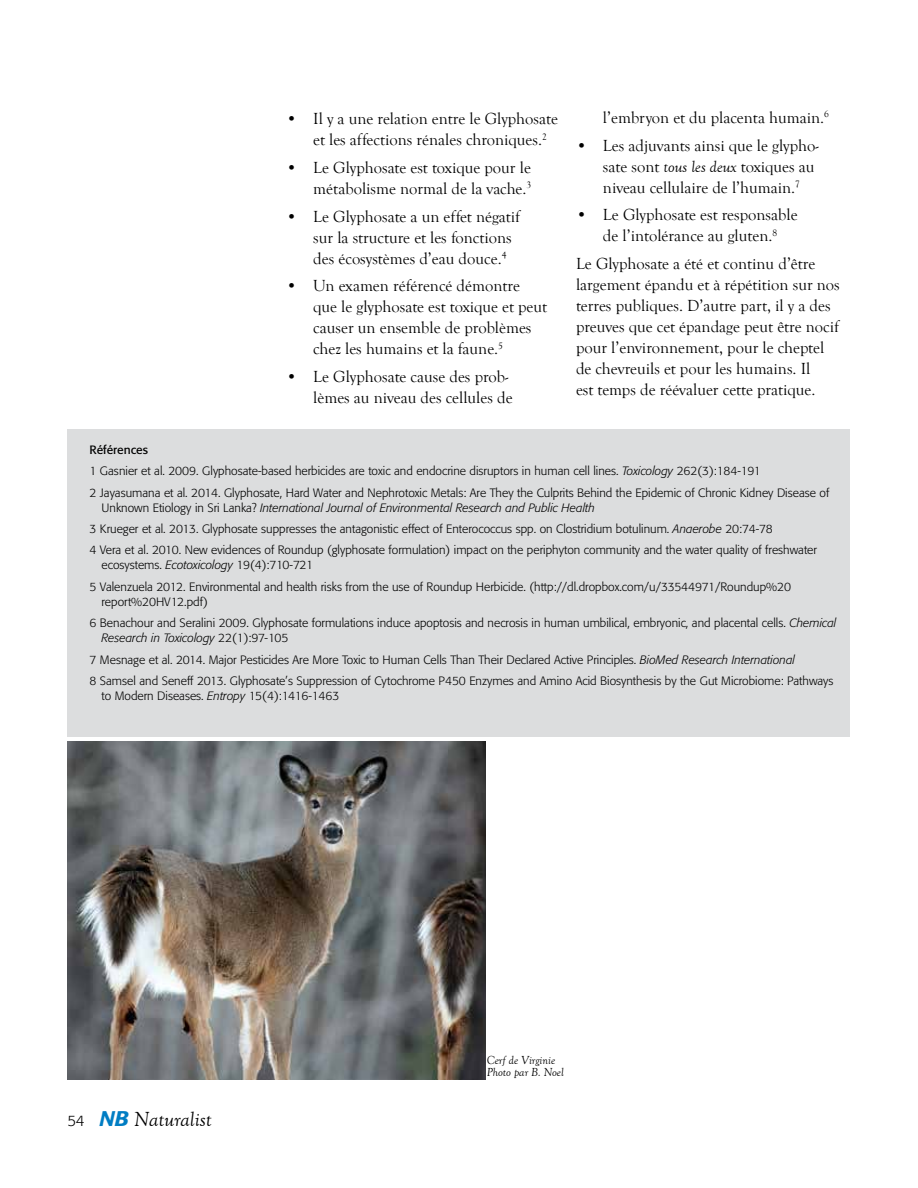
<style>
.page{position:relative;width:918px;height:1188px;background:#fff}
.page>*{position:absolute;margin:0;border:0;box-sizing:border-box;transform-origin:0 0}
.t1{font:italic 21px "Goudy Old Style T";color:#000}
.t2{font:16.5px/21px "Goudy Old Style T";color:#000}
.t3{font:300 12px/21.5px "Formata";color:#000}
.t4{font:italic 12px/12px "Goudy Old Style T";color:#000}
.s1{font-style:italic}
.s2{font-weight:400}
.s3{font-family:"Formata";font-weight:300;font-style:normal;font-size:15px}
.s4{font-family:"Formata";font-weight:500;color:#007dc3}
</style>
<div class="page">
<div style="left:68px;top:429px;width:782px;height:308px;background:#dcddde"></div>
<img style="left:68px;top:742px;width:417px;height:338px">
<h2 class="t2" style="left:313px;top:109px;width:246px;text-indent:-27px">• Il y a une relation entre le Glyphosate et les affections rénales chroniques.<sup>2</sup></h2>
<h2 class="t2" style="left:286px;top:157px;width:247px;text-align:right">• Le Glyphosate est toxique pour le métabolisme normal de la vache.<sup>3</sup></h2>
<h2 class="t2" style="left:313px;top:206px;width:208px;text-indent:-27px">• Le Glyphosate a un effet négatif sur la structure et les fonctions des écosystèmes d’eau douce.<sup>4</sup></h2>
<h2 class="t2" style="left:313px;top:276px;width:235px;text-indent:-27px">• Un examen référencé démontre que le glyphosate est toxique et peut causer un ensemble de problèmes chez les humains et la faune.<sup>5</sup></h2>
<h2 class="t2" style="left:286px;top:367px;width:228px;text-align:right">• Le Glyphosate cause des prob&shy;lèmes au niveau des cellules de</h2>
<h2 class="t2" style="left:603px;top:107px;width:228px">l’embryon et du placenta humain.<sup>6</sup></h2>
<h2 class="t2" style="left:603px;top:135px;width:217px;text-indent:-27px">• Les adjuvants ainsi que le glypho&shy;sate sont <span class="s1">tous les deux</span> toxiques au niveau cellulaire de l’humain.<sup>7</sup></h2>
<h2 class="t2" style="left:576px;top:205px;width:223px;text-align:center">• Le Glyphosate est responsable de l’intolérance au gluten.<sup>8</sup></h2>
<p class="t2" style="left:576px;top:253px;width:265px">Le Glyphosate a été et continu d’être largement épandu et à répétition sur nos terres publiques. D’autre part, il y a des preuves que cet épandage peut être nocif pour l’environnement, pour le cheptel de chevreuils et pour les humains. Il<br>est temps de réévaluer cette pratique.</p>
<p class="t3" style="left:89px;top:439px;width:741px"><span class="s2">Références<br></span>1 Gasnier et al. 2009. Glyphosate-based herbicides are toxic and endocrine disruptors in human cell lines. <span class="s1">Toxicology</span> 262(3):184-191<br>2 Jayasumana et al. 2014. Glyphosate, Hard Water and Nephrotoxic Metals: Are They the Culprits Behind the Epidemic of Chronic Kidney Disease of</p>
<p class="t3" style="left:89px;top:497px;width:729px;text-indent:12px">Unknown Etiology in Sri Lanka? <span class="s1">International Journal of Environmental Research and Public Health<br></span>3 Krueger et al. 2013. Glyphosate suppresses the antagonistic effect of Enterococcus spp. on Clostridium botulinum. <span class="s1">Anaerobe</span> 20:74-78<br>4 Vera et al. 2010. New evidences of Roundup (glyphosate formulation) impact on the periphyton community and the water quality of freshwater</p>
<p class="t3" style="left:89px;top:555px;width:703px;text-indent:12px">ecosystems. <span class="s1">Ecotoxicology</span> 19(4):710-721<br>5 Valenzuela 2012. Environmental and health risks from the use of Roundup Herbicide. (http://dl.dropbox.com/u/33544971/Roundup%20</p>
<p class="t3" style="left:89px;top:591px;width:748px;text-indent:12px">report%20HV12.pdf)<br>6 Benachour and Seralini 2009. Glyphosate formulations induce apoptosis and necrosis in human umbilical, embryonic, and placental cells. <span class="s1">Chemical</span></p>
<p class="t3" style="left:89px;top:627px;width:746px;text-indent:12px"><span class="s1">Research in Toxicology</span> 22(1):97-105<br>7 Mesnage et al. 2014. Major Pesticides Are More Toxic to Human Cells Than Their Declared Active Principles. <span class="s1">BioMed Research International<br></span>8 Samsel and Seneff 2013. Glyphosate’s Suppression of Cytochrome P450 Enzymes and Amino Acid Biosynthesis by the Gut Microbiome: Pathways</p>
<p class="t3" style="left:101px;top:685px;width:239px">to Modern Diseases. <span class="s1">Entropy</span> 15(4):1416-1463</p>
<h1 class="t1" style="left:68px;top:1108px;width:146px"><span class="s3">54</span> <span class="s4">NB</span> Naturalist</h1>
<p class="t4" style="left:487px;top:1054px;width:79px">Cerf de Virginie<br>Photo par B. Noel</p>
</div>
